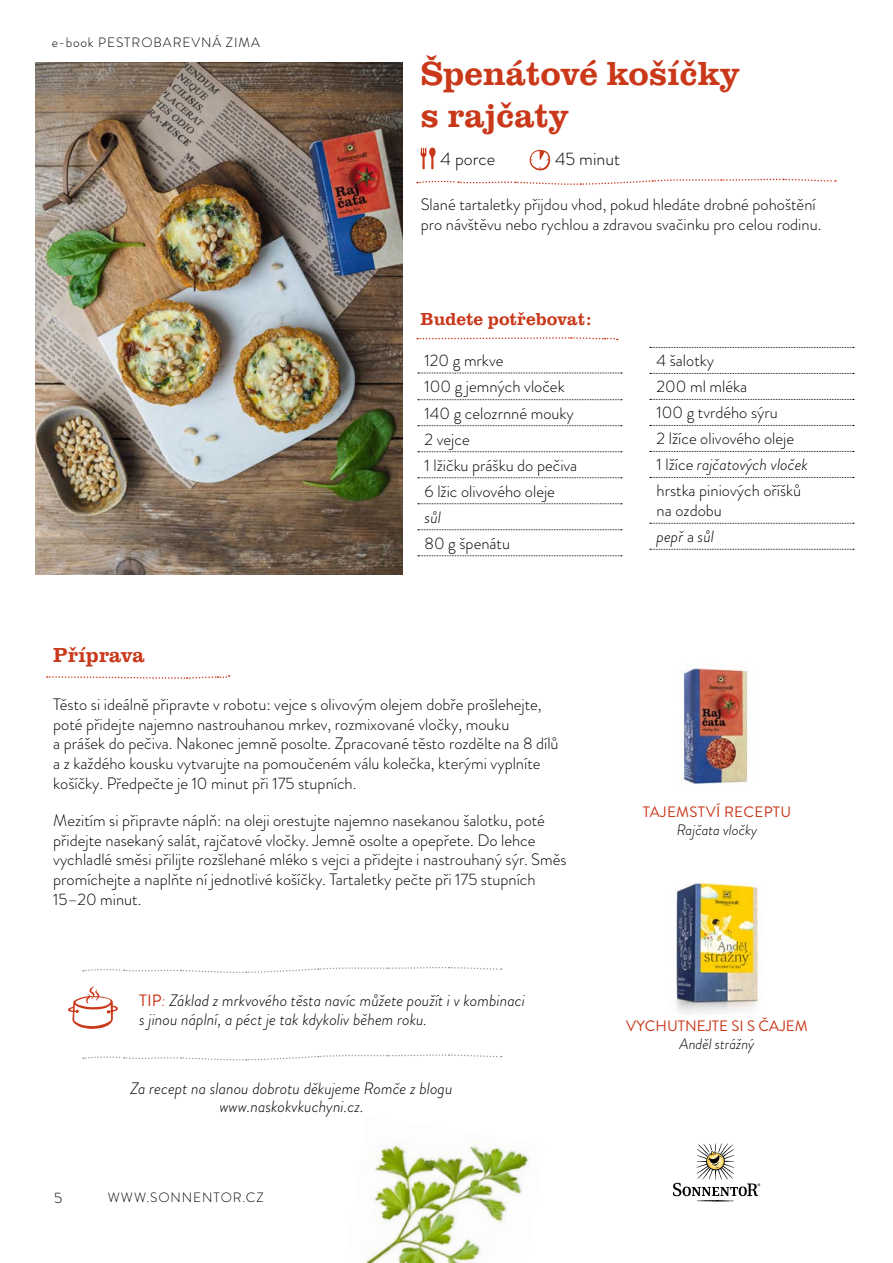
<style>
.page{position:relative;width:893px;height:1263px;background:#fff}
.page>*{position:absolute;margin:0;border:0;box-sizing:border-box;transform-origin:0 0}
.t1{font:500 34.5px/41.4px "Clarendon URWTOT";color:#ca381a}
.t2{font:500 21px "Clarendon URWTOT";color:#ca381a}
.t3{font:500 18px "Clarendon URWTOT";color:#ca381a}
.t4{font:300 18px "Brandon Grotesque";color:#000}
.t5{font:300 16.5px/19.8px "Brandon Grotesque";color:#000}
.t6{font:italic 300 16.5px/19.8px "Brandon Grotesque";color:#000}
.t7{font:15.15px "Brandon Grotesque";letter-spacing:.015em;color:#ca381a}
.t8{font:italic 300 15.15px "Brandon Grotesque";color:#000}
.t9{font:300 15px "Brandon Grotesque";color:#000}
.t10{font:300 13.5px "Brandon Grotesque";letter-spacing:.07em;color:#000}
.s1{font-style:italic}
.s2{font-weight:400;font-style:normal;color:#ca381a}
.s3{color:#ca381a}
</style>
<div class="page">
<svg style="left:673px;top:1143px;width:87px;height:58px"></svg>
<img style="left:35px;top:62px;width:367px;height:512px">
<svg style="left:530px;top:150px;width:20px;height:20px"></svg>
<svg style="left:421px;top:147px;width:15px;height:22px"></svg>
<svg style="left:418px;top:373px;width:204px;height:1px"></svg>
<svg style="left:418px;top:399px;width:204px;height:1px"></svg>
<svg style="left:418px;top:425px;width:204px;height:1px"></svg>
<svg style="left:418px;top:451px;width:204px;height:1px"></svg>
<svg style="left:418px;top:477px;width:204px;height:1px"></svg>
<svg style="left:418px;top:503px;width:204px;height:1px"></svg>
<svg style="left:418px;top:529px;width:204px;height:1px"></svg>
<svg style="left:418px;top:555px;width:204px;height:1px"></svg>
<svg style="left:650px;top:347px;width:204px;height:1px"></svg>
<svg style="left:650px;top:373px;width:204px;height:1px"></svg>
<svg style="left:650px;top:399px;width:204px;height:1px"></svg>
<svg style="left:650px;top:425px;width:204px;height:1px"></svg>
<svg style="left:650px;top:451px;width:204px;height:1px"></svg>
<svg style="left:650px;top:477px;width:204px;height:1px"></svg>
<svg style="left:650px;top:523px;width:204px;height:1px"></svg>
<svg style="left:650px;top:549px;width:204px;height:1px"></svg>
<svg style="left:47px;top:675px;width:183px;height:4px"></svg>
<svg style="left:417px;top:178px;width:419px;height:7px"></svg>
<img style="left:675px;top:882px;width:87px;height:132px">
<img style="left:681px;top:668px;width:67px;height:116px">
<svg style="left:417px;top:337px;width:201px;height:4px"></svg>
<svg style="left:68px;top:985px;width:50px;height:44px"></svg>
<img style="left:365px;top:1140px;width:164px;height:123px">
<svg style="left:83px;top:967px;width:419px;height:6px"></svg>
<svg style="left:83px;top:1054px;width:419px;height:7px"></svg>
<p class="t10" style="left:52px;top:33px;width:209px">e-book PESTROBAREVNÁ ZIMA</p>
<p class="t2" style="left:53px;top:643px;width:93px">Příprava</p>
<h1 class="t1" style="left:420px;top:53px;width:321px">Špenátové košíčky s rajčaty</h1>
<p class="t4" style="left:441px;top:146px;width:56px">4 porce</p>
<p class="t4" style="left:555px;top:146px;width:67px">45 minut</p>
<p class="t5" style="left:421px;top:195px;width:402px">Slané tartaletky přijdou vhod, pokud hledáte drobné pohoštění pro návštěvu nebo rychlou a zdravou svačinku pro celou rodinu.</p>
<p class="t3" style="left:421px;top:308px;width:173px">Budete potřebovat:</p>
<p class="t5" style="left:425px;top:347px;width:154px;line-height:26.1px">120 g mrkve<br>100 g jemných vloček<br>140 g celozrnné mouky<br>2 vejce<br>1 lžičku prášku do pečiva<br>6 lžic olivového oleje</p>
<p class="t6" style="left:425px;top:507px;width:18px">sůl</p>
<p class="t5" style="left:425px;top:533px;width:87px">80 g špenátu</p>
<p class="t5" style="left:657px;top:348px;width:153px;line-height:26px">4 šalotky<br>200 ml mléka<br>100 g tvrdého sýru<br>2 lžíce olivového oleje<br>1 lžíce <span class="s1">rajčatových vloček </span>hrstka piniových oříšků</p>
<p class="t5" style="left:657px;top:497px;width:67px;line-height:26px">na ozdobu <span class="s1">pepř</span> a <span class="s1">sůl</span></p>
<p class="t5" style="left:53px;top:694px;width:507px">Těsto si ideálně připravte v robotu: vejce s olivovým olejem dobře prošlehejte, poté přidejte najemno nastrouhanou mrkev, rozmixované vločky, mouku<br>a prášek do pečiva. Nakonec jemně posolte. Zpracované těsto rozdělte na 8 dílů a z každého kousku vytvarujte na pomoučeném válu kolečka, kterými vyplníte košíčky. Předpečte je 10 minut při 175 stupních.</p>
<p class="t5" style="left:53px;top:810px;width:515px">Mezitím si připravte náplň: na oleji orestujte najemno nasekanou šalotku, poté přidejte nasekaný salát, rajčatové vločky. Jemně osolte a opepřete. Do lehce vychladlé směsi přilijte rozšlehané mléko s vejci a přidejte i nastrouhaný sýr. Směs promíchejte a naplňte ní jednotlivé košíčky. Tartaletky pečte při 175 stupních 15–20 minut.</p>
<p class="t6" style="left:139px;top:990px;width:387px"><span class="s2">TIP</span><span class="s3">:</span> Základ z mrkvového těsta navíc můžete použít i v kombinaci s jinou náplní, a péct je tak kdykoliv během roku.</p>
<p class="t6" style="left:131px;top:1080px;width:323px;line-height:18px;text-align:center">Za recept na slanou dobrotu děkujeme Romče z blogu www.naskokvkuchyni.cz.</p>
<p class="t9" style="left:54px;top:1187px;width:10px">5</p>
<p class="t10" style="left:108px;top:1188px;width:157px">WWW.SONNENTOR.CZ</p>
<p class="t7" style="left:643px;top:801px;width:150px">TAJEMSTVÍ RECEPTU</p>
<p class="t8" style="left:677px;top:819px;width:82px">Rajčata vločky</p>
<p class="t7" style="left:626px;top:1015px;width:183px">VYCHUTNEJTE SI S ČAJEM</p>
<p class="t8" style="left:680px;top:1033px;width:76px">Anděl strážný</p>
</div>
